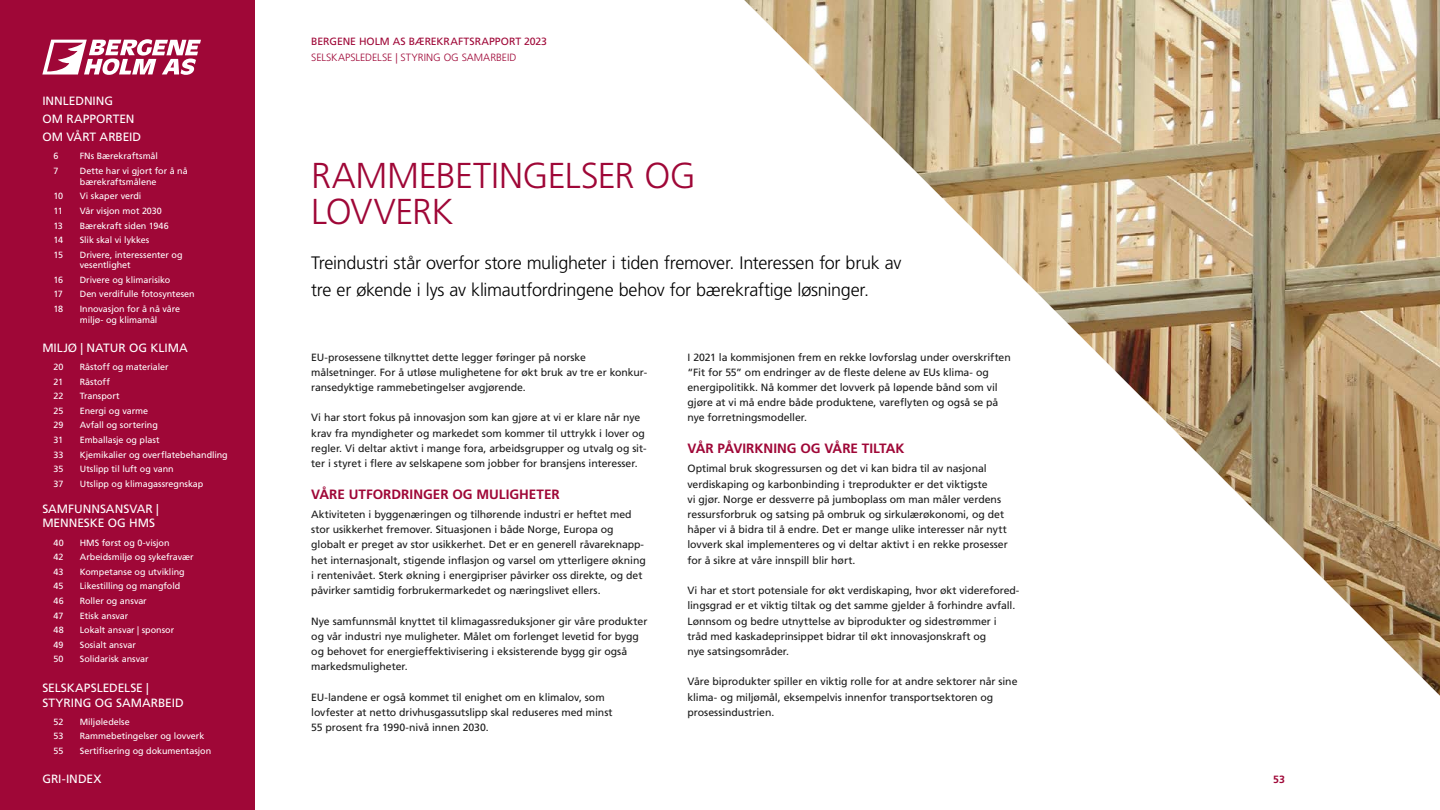
<style>
.page{position:relative;width:1440px;height:810px;background:#fff}
.page>*{position:absolute;margin:0;border:0;box-sizing:border-box;transform-origin:0 0}
.t1{font:300 36px/36px "Frutiger LT Std";letter-spacing:-.015em;color:#9f0737}
.t2{font:300 18px/27px "Frutiger LT Std";letter-spacing:-.015em;color:#000}
.t3{font:700 13.5px "Frutiger LT Std";color:#9f0737}
.t4{font:12px/18.1px "Frutiger LT Std";color:#fff}
.t5{font:10.5px/15.2px "Frutiger LT Std";letter-spacing:-.005em;color:#1a1a1a}
.t6{font:10.5px "Frutiger LT Std";letter-spacing:-.005em;color:#9f0737}
.t7{font:300 10.5px "Frutiger LT Std";color:#9f0737}
.t8{font:700 10.5px "Frutiger LT Std";color:#9f0737}
.t9{font:9px/10.8px "Frutiger LT Std";letter-spacing:-.005em;color:#fff}
</style>
<div class="page">
<svg style="left:744px;top:0;width:696px;height:696px"></svg>
<div style="left:0;top:0;width:255px;height:810px;background:#9f0737"></div>
<svg style="left:42px;top:39px;width:159px;height:36px"></svg>
<p class="t4" style="left:42px;top:92px;width:100px">INNLEDNING<br>OM RAPPORTEN<br>OM VÅRT ARBEID</p>
<p class="t9" style="left:54px;top:151px;width:7px">6</p>
<p class="t9" style="left:80px;top:151px;width:80px">FNs Bærekraftsmål</p>
<p class="t9" style="left:54px;top:166px;width:7px">7</p>
<p class="t9" style="left:80px;top:166px;width:109px">Dette har vi gjort for å nå bærekraftsmålene</p>
<p class="t9" style="left:54px;top:191px;width:11px">10</p>
<p class="t9" style="left:80px;top:191px;width:63px">Vi skaper verdi</p>
<p class="t9" style="left:54px;top:205px;width:11px">11</p>
<p class="t9" style="left:80px;top:205px;width:84px">Vår visjon mot 2030</p>
<p class="t9" style="left:54px;top:220px;width:11px">13</p>
<p class="t9" style="left:80px;top:220px;width:90px">Bærekraft siden 1946</p>
<p class="t9" style="left:54px;top:235px;width:11px">14</p>
<p class="t9" style="left:80px;top:235px;width:71px">Slik skal vi lykkes</p>
<p class="t9" style="left:54px;top:249px;width:11px">15</p>
<p class="t9" style="left:80px;top:249px;width:104px">Drivere, interessenter og vesentlighet</p>
<p class="t9" style="left:54px;top:274px;width:11px">16</p>
<p class="t9" style="left:80px;top:274px;width:92px">Drivere og klimarisiko</p>
<p class="t9" style="left:54px;top:289px;width:11px">17</p>
<p class="t9" style="left:80px;top:289px;width:116px">Den verdifulle fotosyntesen</p>
<p class="t9" style="left:54px;top:303px;width:11px">18</p>
<p class="t9" style="left:80px;top:303px;width:102px">Innovasjon for å nå våre miljø- og klimamål</p>
<p class="t4" style="left:42px;top:339px;width:147px">MILJØ | NATUR OG KLIMA</p>
<p class="t9" style="left:54px;top:362px;width:11px">20</p>
<p class="t9" style="left:80px;top:362px;width:90px">Råstoff og materialer</p>
<p class="t9" style="left:54px;top:376px;width:11px">21</p>
<p class="t9" style="left:80px;top:376px;width:32px">Råstoff</p>
<p class="t9" style="left:54px;top:391px;width:11px">22</p>
<p class="t9" style="left:80px;top:391px;width:41px">Transport</p>
<p class="t9" style="left:54px;top:405px;width:11px">25</p>
<p class="t9" style="left:80px;top:405px;width:70px">Energi og varme</p>
<p class="t9" style="left:54px;top:420px;width:11px">29</p>
<p class="t9" style="left:80px;top:420px;width:80px">Avfall og sortering</p>
<p class="t9" style="left:54px;top:435px;width:11px">31</p>
<p class="t9" style="left:80px;top:435px;width:81px">Emballasje og plast</p>
<p class="t9" style="left:54px;top:449px;width:11px">33</p>
<p class="t9" style="left:80px;top:449px;width:149px">Kjemikalier og overflatebehandling</p>
<p class="t9" style="left:54px;top:464px;width:11px">35</p>
<p class="t9" style="left:80px;top:464px;width:95px">Utslipp til luft og vann</p>
<p class="t9" style="left:54px;top:478px;width:11px">37</p>
<p class="t9" style="left:80px;top:478px;width:125px">Utslipp og klimagassregnskap</p>
<p class="t4" style="left:42px;top:502px;width:118px;line-height:14.4px">SAMFUNNSANSVAR |<br>MENNESKE OG HMS</p>
<p class="t9" style="left:54px;top:537px;width:12px">40</p>
<p class="t9" style="left:80px;top:537px;width:91px">HMS først og 0-visjon</p>
<p class="t9" style="left:54px;top:552px;width:11px">42</p>
<p class="t9" style="left:80px;top:552px;width:115px">Arbeidsmiljø og sykefravær</p>
<p class="t9" style="left:54px;top:566px;width:11px">43</p>
<p class="t9" style="left:80px;top:566px;width:106px">Kompetanse og utvikling</p>
<p class="t9" style="left:54px;top:581px;width:11px">45</p>
<p class="t9" style="left:80px;top:581px;width:102px">Likestilling og mangfold</p>
<p class="t9" style="left:54px;top:595px;width:12px">46</p>
<p class="t9" style="left:80px;top:595px;width:68px">Roller og ansvar</p>
<p class="t9" style="left:54px;top:610px;width:11px">47</p>
<p class="t9" style="left:80px;top:610px;width:50px">Etisk ansvar</p>
<p class="t9" style="left:54px;top:625px;width:12px">48</p>
<p class="t9" style="left:80px;top:625px;width:96px">Lokalt ansvar | sponsor</p>
<p class="t9" style="left:54px;top:639px;width:11px">49</p>
<p class="t9" style="left:80px;top:639px;width:58px">Sosialt ansvar</p>
<p class="t9" style="left:54px;top:654px;width:12px">50</p>
<p class="t9" style="left:80px;top:654px;width:70px">Solidarisk ansvar</p>
<p class="t4" style="left:42px;top:680px;width:143px;line-height:15px">SELSKAPSLEDELSE |<br>STYRING OG SAMARBEID</p>
<p class="t9" style="left:54px;top:716px;width:11px">52</p>
<p class="t9" style="left:80px;top:716px;width:51px">Miljøledelse</p>
<p class="t9" style="left:54px;top:731px;width:11px">53</p>
<p class="t9" style="left:80px;top:731px;width:126px">Rammebetingelser og lovverk</p>
<p class="t9" style="left:54px;top:745px;width:11px">55</p>
<p class="t9" style="left:80px;top:745px;width:133px">Sertifisering og dokumentasjon</p>
<p class="t4" style="left:42px;top:770px;width:61px">GRI-INDEX</p>
<p class="t6" style="left:311px;top:36px;width:237px">BERGENE HOLM AS BÆREKRAFTSRAPPORT 2023</p>
<p class="t7" style="left:311px;top:51px;width:207px">SELSKAPSLEDELSE | STYRING OG SAMARBEID</p>
<h1 class="t1" style="left:311px;top:158px;width:386px">RAMMEBETINGELSER OG<br>LOVVERK</h1>
<h2 class="t2" style="left:311px;top:250px;width:592px">Treindustri står overfor store muligheter i tiden fremover. Interessen for bruk av tre er økende i lys av klimautfordringene behov for bærekraftige løsninger.</h2>
<p class="t5" style="left:311px;top:349px;width:338px">EU-prosessene tilknyttet dette legger føringer på norske målsetninger. For å utløse mulighetene for økt bruk av tre er konkur&shy;ransedyktige rammebetingelser avgjørende.</p>
<p class="t5" style="left:311px;top:410px;width:337px">Vi har stort fokus på innovasjon som kan gjøre at vi er klare når nye krav fra myndigheter og markedet som kommer til uttrykk i lover og regler. Vi deltar aktivt i mange fora, arbeidsgrupper og utvalg og sit&shy;ter i styret i flere av selskapene som jobber for bransjens interesser.</p>
<p class="t3" style="left:311px;top:486px;width:250px">VÅRE UTFORDRINGER OG MULIGHETER</p>
<p class="t5" style="left:311px;top:507px;width:336px">Aktiviteten i byggenæringen og tilhørende industri er heftet med stor usikkerhet fremover. Situasjonen i både Norge, Europa og globalt er preget av stor usikkerhet. Det er en generell råvareknapp&shy;het internasjonalt, stigende inflasjon og varsel om ytterligere økning i rentenivået. Sterk økning i energipriser påvirker oss direkte, og det påvirker samtidig forbrukermarkedet og næringslivet ellers.</p>
<p class="t5" style="left:311px;top:613px;width:338px">Nye samfunnsmål knyttet til klimagassreduksjoner gir våre produkter og vår industri nye muligheter. Målet om forlenget levetid for bygg og behovet for energieffektivisering i eksisterende bygg gir også markedsmuligheter.</p>
<p class="t5" style="left:311px;top:689px;width:303px">EU-landene er også kommet til enighet om en klimalov, som lovfester at netto drivhusgassutslipp skal reduseres med minst<br>55 prosent fra 1990-nivå innen 2030.</p>
<p class="t5" style="left:687px;top:349px;width:325px">I 2021 la kommisjonen frem en rekke lovforslag under overskriften “Fit for 55” om endringer av de fleste delene av EUs klima- og energipolitikk. Nå kommer det lovverk på løpende bånd som vil gjøre at vi må endre både produktene, vareflyten og også se på nye forretningsmodeller.</p>
<p class="t3" style="left:687px;top:440px;width:219px">VÅR PÅVIRKNING OG VÅRE TILTAK</p>
<p class="t5" style="left:687px;top:461px;width:322px">Optimal bruk skogressursen og det vi kan bidra til av nasjonal verdiskaping og karbonbinding i treprodukter er det viktigste<br>vi gjør. Norge er dessverre på jumboplass om man måler verdens ressursforbruk og satsing på ombruk og sirkulærøkonomi, og det håper vi å bidra til å endre. Det er mange ulike interesser når nytt lovverk skal implementeres og vi deltar aktivt i en rekke prosesser for å sikre at våre innspill blir hørt.</p>
<p class="t5" style="left:687px;top:583px;width:333px">Vi har et stort potensiale for økt verdiskaping, hvor økt viderefored&shy;lingsgrad er et viktig tiltak og det samme gjelder å forhindre avfall.<br>Lønnsom og bedre utnyttelse av biprodukter og sidestrømmer i tråd med kaskadeprinsippet bidrar til økt innovasjonskraft og<br>nye satsingsområder.</p>
<p class="t5" style="left:687px;top:674px;width:332px">Våre biprodukter spiller en viktig rolle for at andre sektorer når sine klima- og miljømål, eksempelvis innenfor transportsektoren og prosessindustrien.</p>
<p class="t8" style="left:1273px;top:773px;width:13px">53</p>
</div>
